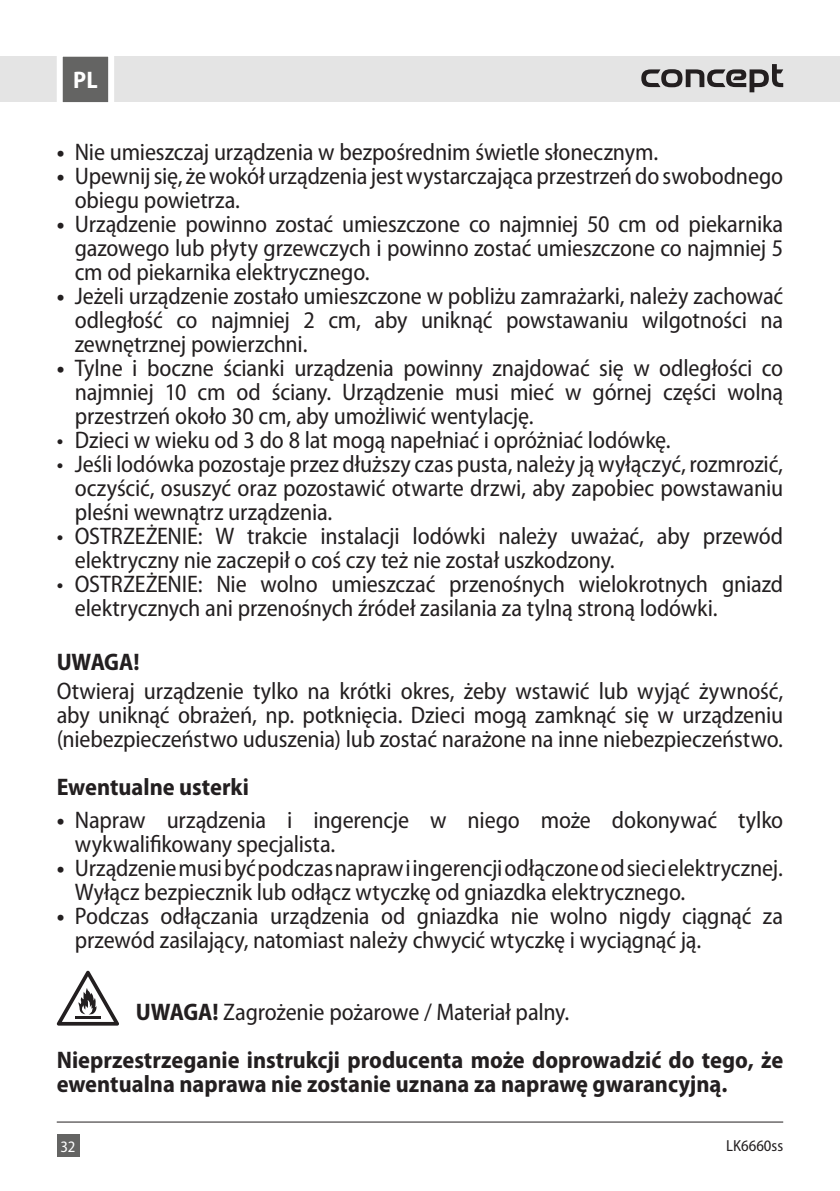
<style>
.page{position:relative;width:840px;height:1191px;background:#fff}
.page>*{position:absolute;margin:0;border:0;box-sizing:border-box;transform-origin:0 0}
.t1{font:semi-condensed 24px/24px "Myriad Pro";letter-spacing:-.01em;color:#231f20}
.t2{font:700 semi-condensed 24px/48px "Myriad Pro";color:#231f20}
.t3{font:700 semi-condensed 24px "Myriad Pro";color:#fff}
.t4{font:semi-condensed 16px "Myriad Pro";color:#231f20}
.t5{font:semi-condensed 16px "Myriad Pro";color:#fff}
.s1{font-weight:700}
.s2{font-weight:400}
</style>
<div class="page">
<div style="left:0;top:57px;width:839px;height:45px;background:#e4e4e4"></div>
<div style="left:57px;top:1134px;width:22px;height:23px;background:#646463"></div>
<svg style="left:54px;top:56px;width:63px;height:47px;background:#909090"></svg>
<hr style="left:57px;top:1121px;width:725px;height:1px;background:#231f20">
<svg style="left:641px;top:64px;width:141px;height:28px"></svg>
<svg style="left:57px;top:970px;width:62px;height:55px"></svg>
<p class="t3" style="left:73px;top:67px;width:26px">PL</p>
<p class="t1" style="left:57px;top:140px;width:602px"><span class="s1">•</span> Nie umieszczaj urządzenia w bezpośrednim świetle słonecznym.</p>
<p class="t1" style="left:75px;top:164px;width:709px;text-indent:-18px"><span class="s1">•</span> Upewnij się, że wokół urządzenia jest wystarczająca przestrzeń do swobodnego obiegu powietrza.</p>
<p class="t1" style="left:75px;top:212px;width:709px;text-align:justify;text-indent:-18px"><span class="s1">•</span> Urządzenie powinno zostać umieszczone co najmniej 50 cm od piekarnika gazowego lub płyty grzewczych i powinno zostać umieszczone co najmniej 5 cm od piekarnika elektrycznego.</p>
<p class="t1" style="left:75px;top:284px;width:709px;text-align:justify;text-indent:-18px"><span class="s1">•</span> Jeżeli urządzenie zostało umieszczone w pobliżu zamrażarki, należy zachować odległość co najmniej 2 cm, aby uniknąć powstawaniu wilgotności na zewnętrznej powierzchni.</p>
<p class="t1" style="left:75px;top:356px;width:709px;text-align:justify;text-indent:-18px"><span class="s1">•</span> Tylne i boczne ścianki urządzenia powinny znajdować się w odległości co najmniej 10 cm od ściany. Urządzenie musi mieć w górnej części wolną przestrzeń około 30 cm, aby umożliwić wentylację.</p>
<p class="t1" style="left:57px;top:428px;width:615px">• Dzieci w wieku od 3 do 8 lat mogą napełniać i opróżniać lodówkę.</p>
<p class="t1" style="left:75px;top:452px;width:709px;text-align:justify;text-indent:-18px">• Jeśli lodówka pozostaje przez dłuższy czas pusta, należy ją wyłączyć, rozmrozić, oczyścić, osuszyć oraz pozostawić otwarte drzwi, aby zapobiec powstawaniu pleśni wewnątrz urządzenia.</p>
<p class="t1" style="left:75px;top:524px;width:709px;text-indent:-18px">• OSTRZEŻENIE: W trakcie instalacji lodówki należy uważać, aby przewód elektryczny nie zaczepił o coś czy też nie został uszkodzony.</p>
<p class="t1" style="left:75px;top:572px;width:709px;text-indent:-18px">• OSTRZEŻENIE: Nie wolno umieszczać przenośnych wielokrotnych gniazd elektrycznych ani przenośnych źródeł zasilania za tylną stroną lodówki.</p>
<p class="t2" style="left:57px;top:638px;width:84px">UWAGA!</p>
<p class="t1" style="left:57px;top:680px;width:727px;text-align:justify">Otwieraj urządzenie tylko na krótki okres, żeby wstawić lub wyjąć żywność, aby uniknąć obrażeń, np. potknięcia. Dzieci mogą zamknąć się w urządzeniu (niebezpieczeństwo uduszenia) lub zostać narażone na inne niebezpieczeństwo.</p>
<p class="t2" style="left:57px;top:763px;width:194px">Ewentualne usterki</p>
<p class="t1" style="left:75px;top:808px;width:709px;text-indent:-18px"><span class="s1">•</span> Napraw urządzenia i ingerencje w niego może dokonywać tylko wykwalifikowany specjalista.</p>
<p class="t1" style="left:75px;top:856px;width:709px;text-indent:-18px"><span class="s1">•</span> Urządzenie musi być podczas napraw i ingerencji odłączone od sieci elektrycznej.<br>Wyłącz bezpiecznik lub odłącz wtyczkę od gniazdka elektrycznego.</p>
<p class="t1" style="left:75px;top:904px;width:709px;text-indent:-18px"><span class="s1">•</span> Podczas odłączania urządzenia od gniazdka nie wolno nigdy ciągnąć za przewód zasilający, natomiast należy chwycić wtyczkę i wyciągnąć ją.</p>
<p class="t2" style="left:57px;top:988px;width:727px;text-indent:79px">UWAGA! <span class="s2">Zagrożenie pożarowe / Materiał palny.<br></span>Nieprzestrzeganie instrukcji producenta może doprowadzić do tego, że</p>
<p class="t2" style="left:57px;top:1060px;width:671px">ewentualna naprawa nie zostanie uznana za naprawę gwarancyjną.</p>
<p class="t5" style="left:61px;top:1138px;width:16px">32</p>
<p class="t4" style="left:725px;top:1136px;width:59px">LK6660ss</p>
</div>
